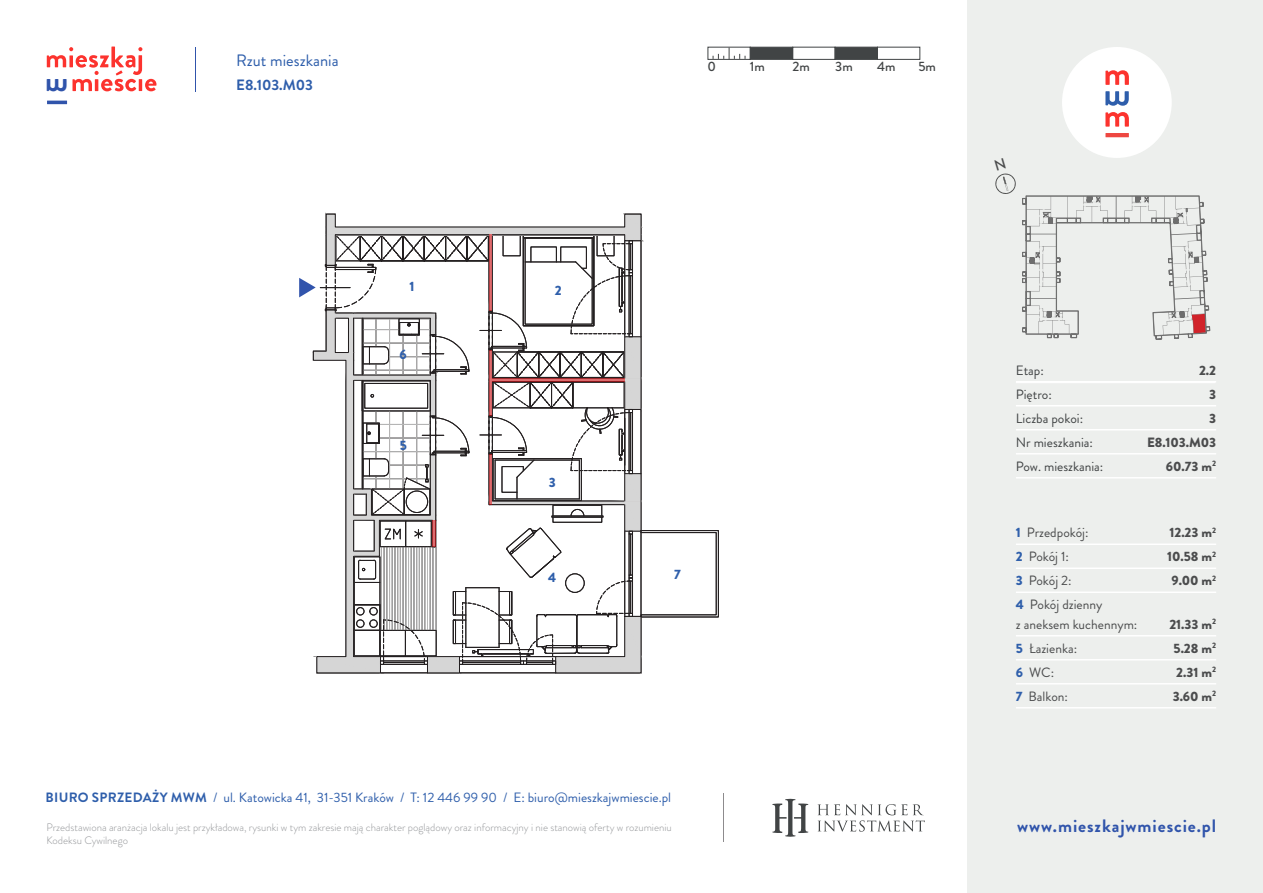
<style>
.page{position:relative;width:1263px;height:893px;background:#fff}
.page>*{position:absolute;margin:0;border:0;box-sizing:border-box;transform-origin:0 0}
.t1{font:700 18px "Brandon Grotesque";letter-spacing:.05em;color:#3054ab}
.t2{font:16.5px "Brandon Grotesque";color:#2e5eab}
.t3{font:700 15px "Brandon Grotesque";letter-spacing:-.005em;color:#2e5eab}
.t4{font:13.5px "Brandon Grotesque";color:#2e5eab}
.t5{font:13.5px "Brandon Grotesque";color:#4b4c4d}
.t6{font:900 13.5px "Brandon Grotesque";color:#4b4c4d}
.t7{font:13.5px "Brandon Grotesque";color:#414445}
.t8{font:500 13.5px "Brandon Grotesque";color:#414445}
.t9{font:900 13.5px "Brandon Grotesque";color:#2f5fab}
.t10{font:300 10.8px/12.9px "Brandon Grotesque";color:#939598}
.s1{font-weight:700}
.s2{font-weight:900;color:#2f5fab}
</style>
<div class="page">
<div style="left:968px;top:0;width:295px;height:893px;background:#edefed"></div>
<div style="left:1062px;top:47px;width:110px;height:111px;background:#fff;border-radius:50%"></div>
<svg style="left:1105px;top:112px;width:24px;height:15px"></svg>
<svg style="left:1105px;top:70px;width:24px;height:15px"></svg>
<svg style="left:1105px;top:91px;width:24px;height:15px"></svg>
<hr style="left:1105px;top:133px;width:24px;height:4px;background:#ee4741">
<hr style="left:1016px;top:381px;width:200px;height:1px;background:#fff">
<hr style="left:1016px;top:405px;width:200px;height:1px;background:#fff">
<hr style="left:1016px;top:429px;width:200px;height:1px;background:#fff">
<hr style="left:1016px;top:453px;width:200px;height:1px;background:#fff">
<hr style="left:1016px;top:477px;width:200px;height:1px;background:#fff">
<hr style="left:1016px;top:543px;width:200px;height:2px;background:#fff">
<hr style="left:1016px;top:567px;width:200px;height:2px;background:#fff">
<hr style="left:1016px;top:591px;width:200px;height:2px;background:#fff">
<hr style="left:1016px;top:635px;width:200px;height:1px;background:#fff">
<hr style="left:1016px;top:659px;width:200px;height:1px;background:#fff">
<hr style="left:1016px;top:683px;width:200px;height:1px;background:#fff">
<hr style="left:1016px;top:707px;width:200px;height:1px;background:#fff">
<hr style="left:1016px;top:382px;width:199px;height:1px;background:#fff">
<hr style="left:47px;top:101px;width:20px;height:3px;background:#3054ab">
<hr style="left:195px;top:47px;width:1px;height:44px;background:#3054ab">
<div style="left:707px;top:47px;width:44px;height:13px;border:1px solid #414445"></div>
<div style="left:792px;top:47px;width:43px;height:13px;border:1px solid #414445"></div>
<div style="left:750px;top:47px;width:43px;height:13px;background:#414445;border:1px solid #414445"></div>
<div style="left:835px;top:47px;width:43px;height:13px;background:#414445;border:1px solid #414445"></div>
<div style="left:877px;top:47px;width:43px;height:13px;border:1px solid #414445"></div>
<svg style="left:713px;top:48px;width:33px;height:11px"></svg>
<svg style="left:772px;top:799px;width:36px;height:38px"></svg>
<svg style="left:817px;top:804px;width:108px;height:28px"></svg>
<hr style="left:723px;top:794px;width:1px;height:48px;background:#8d8b8d">
<svg style="left:1022px;top:196px;width:188px;height:143px"></svg>
<svg style="left:299px;top:213px;width:420px;height:461px"></svg>
<hr style="left:489px;top:234px;width:3px;height:77px;background:#e70006">
<hr style="left:489px;top:350px;width:3px;height:66px;background:#e70006">
<hr style="left:489px;top:454px;width:3px;height:51px;background:#e70006">
<svg style="left:432px;top:520px;width:4px;height:27px"></svg>
<svg style="left:492px;top:378px;width:133px;height:4px"></svg>
<svg style="left:47px;top:47px;width:109px;height:45px"></svg>
<svg style="left:995px;top:173px;width:21px;height:21px"></svg>
<p class="t2" style="left:236px;top:49px;width:104px">Rzut mieszkania</p>
<p class="t3" style="left:236px;top:74px;width:78px">E8.103.M03</p>
<p class="t9" style="left:410px;top:277px;width:7px">1</p>
<p class="t9" style="left:555px;top:281px;width:8px">2</p>
<p class="t9" style="left:400px;top:345px;width:9px">6</p>
<p class="t9" style="left:400px;top:436px;width:9px">5</p>
<p class="t9" style="left:549px;top:473px;width:8px">3</p>
<p class="t9" style="left:548px;top:568px;width:10px">4</p>
<p class="t8" style="left:707px;top:57px;width:10px">0</p>
<p class="t8" style="left:750px;top:57px;width:17px">1m</p>
<p class="t8" style="left:792px;top:57px;width:19px">2m</p>
<p class="t8" style="left:835px;top:57px;width:19px">3m</p>
<p class="t8" style="left:877px;top:57px;width:20px">4m</p>
<p class="t8" style="left:918px;top:57px;width:19px">5m</p>
<p class="t9" style="left:674px;top:564px;width:8px">7</p>
<p class="t4" style="left:46px;top:788px;width:627px"><span class="s1">BIURO SPRZEDAŻY MWM</span> / ul. Katowicka 41, 31-351 Kraków / T: 12 446 99 90 / E: biuro@mieszkajwmiescie.pl</p>
<p class="t10" style="left:47px;top:820px;width:627px">Przedstawiona aranżacja lokalu jest przykładowa, rysunki w tym zakresie mają charakter poglądowy oraz informacyjny i nie stanowią oferty w rozumieniu<br>Kodeksu Cywilnego</p>
<p class="t7" style="left:1016px;top:361px;width:29px">Etap:</p>
<p class="t6" style="left:1199px;top:360px;width:19px">2.2</p>
<p class="t7" style="left:1016px;top:385px;width:37px">Piętro:</p>
<p class="t6" style="left:1209px;top:384px;width:8px">3</p>
<p class="t7" style="left:1016px;top:409px;width:69px">Liczba pokoi:</p>
<p class="t6" style="left:1209px;top:408px;width:8px">3</p>
<p class="t7" style="left:1016px;top:433px;width:79px">Nr mieszkania:</p>
<p class="t6" style="left:1147px;top:432px;width:71px">E8.103.M03</p>
<p class="t7" style="left:1016px;top:457px;width:89px">Pow. mieszkania:</p>
<p class="t6" style="left:1166px;top:456px;width:52px">60.73 m<sup>2</sup></p>
<p class="t5" style="left:1016px;top:523px;width:74px"><span class="s2">1</span> Przedpokój:</p>
<p class="t6" style="left:1169px;top:523px;width:48px">12.23 m<sup>2</sup></p>
<p class="t5" style="left:1016px;top:547px;width:55px"><span class="s2">2</span> Pokój 1:</p>
<p class="t6" style="left:1167px;top:547px;width:51px">10.58 m<sup>2</sup></p>
<p class="t5" style="left:1016px;top:571px;width:57px"><span class="s2">3</span> Pokój 2:</p>
<p class="t6" style="left:1171px;top:571px;width:46px">9.00 m<sup>2</sup></p>
<p class="t5" style="left:1016px;top:595px;width:88px"><span class="s2">4</span> Pokój dzienny</p>
<p class="t5" style="left:1016px;top:615px;width:123px">z aneksem kuchennym:</p>
<p class="t6" style="left:1169px;top:614px;width:48px">21.33 m<sup>2</sup></p>
<p class="t5" style="left:1016px;top:639px;width:63px"><span class="s2">5</span> Łazienka:</p>
<p class="t6" style="left:1173px;top:638px;width:44px">5.28 m<sup>2</sup></p>
<p class="t5" style="left:1016px;top:663px;width:40px"><span class="s2">6</span> WC:</p>
<p class="t6" style="left:1176px;top:662px;width:41px">2.31 m<sup>2</sup></p>
<p class="t5" style="left:1016px;top:687px;width:54px"><span class="s2">7</span> Balkon:</p>
<p class="t6" style="left:1173px;top:686px;width:45px">3.60 m<sup>2</sup></p>
<p class="t1" style="left:1017px;top:813px;width:201px">www.mieszkajwmiescie.pl</p>
</div>
